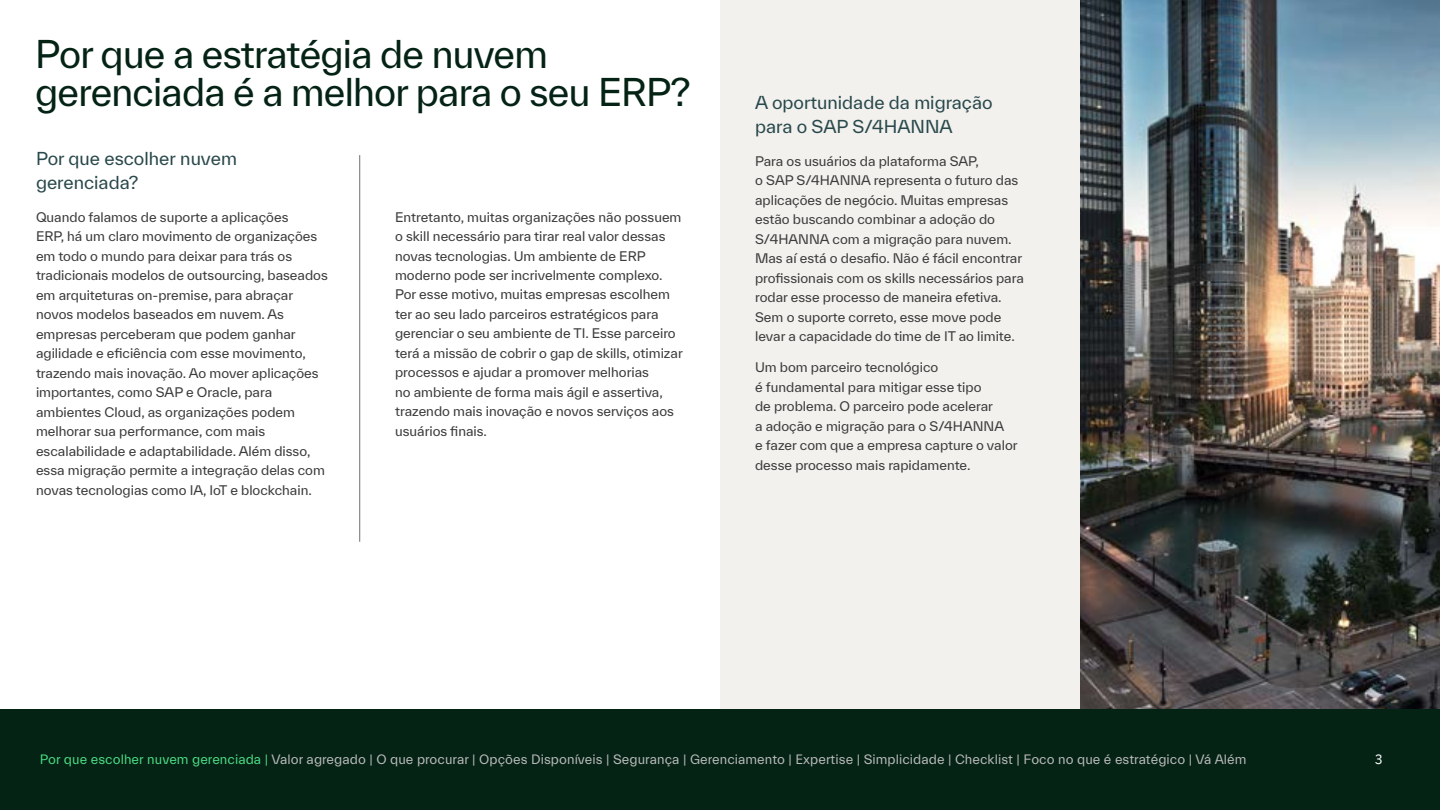
<style>
.page{position:relative;width:1440px;height:810px;background:#fff}
.page>*{position:absolute;margin:0;border:0;box-sizing:border-box;transform-origin:0 0}
.t1{font:36.9px/37.5px "TWK Everett";letter-spacing:-.02em;color:#042315}
.t2{font:17.25px/23.2px "TWK Everett";color:#2a494c}
.t3{font:13.8px "Everett";letter-spacing:.005em;color:#bbb}
.t4{font:13.65px "IBM Plex Sans";color:#fff}
.t5{font:12.9px/19.5px "TWK Everett";color:#3d3c3c}
.s1{color:#4cdd84}
</style>
<div class="page">
<img style="left:1080px;top:0;width:360px;height:710px">
<div style="left:720px;top:0;width:360px;height:710px;background:#f2f1ee"></div>
<div style="left:0;top:710px;width:1440px;height:100px;background:#042315"></div>
<hr style="left:359px;top:155px;width:1px;height:387px;background:#6f6f6f">
<h1 class="t1" style="left:35px;top:35px;width:657px">Por que a estratégia de nuvem gerenciada é a melhor para o seu ERP?</h1>
<h2 class="t2" style="left:36px;top:147px;width:202px">Por que escolher nuvem gerenciada?</h2>
<p class="t5" style="left:36px;top:207px;width:293px">Quando falamos de suporte a aplicações<br>ERP, há um claro movimento de organizações em todo o mundo para deixar para trás os tradicionais modelos de outsourcing, baseados em arquiteturas on-premise, para abraçar novos modelos baseados em nuvem. As empresas perceberam que podem ganhar agilidade e eficiência com esse movimento, trazendo mais inovação. Ao mover aplicações importantes, como SAP e Oracle, para ambientes Cloud, as organizações podem melhorar sua performance, com mais escalabilidade e adaptabilidade. Além disso, essa migração permite a integração delas com novas tecnologias como IA, IoT e blockchain.</p>
<p class="t5" style="left:395px;top:207px;width:289px">Entretanto, muitas organizações não possuem o skill necessário para tirar real valor dessas novas tecnologias. Um ambiente de ERP moderno pode ser incrivelmente complexo.<br>Por esse motivo, muitas empresas escolhem ter ao seu lado parceiros estratégicos para gerenciar o seu ambiente de TI. Esse parceiro terá a missão de cobrir o gap de skills, otimizar processos e ajudar a promover melhorias<br>no ambiente de forma mais ágil e assertiva, trazendo mais inovação e novos serviços aos usuários finais.</p>
<h2 class="t2" style="left:755px;top:91px;width:239px">A oportunidade da migração para o SAP S/4HANNA</h2>
<p class="t5" style="left:755px;top:151px;width:270px">Para os usuários da plataforma SAP,<br>o SAP S/4HANNA representa o futuro das aplicações de negócio. Muitas empresas estão buscando combinar a adoção do S/4HANNA com a migração para nuvem.<br>Mas aí está o desafio. Não é fácil encontrar profissionais com os skills necessários para rodar esse processo de maneira efetiva.<br>Sem o suporte correto, esse move pode levar a capacidade do time de IT ao limite.</p>
<p class="t5" style="left:755px;top:358px;width:264px">Um bom parceiro tecnológico<br>é fundamental para mitigar esse tipo<br>de problema. O parceiro pode acelerar<br>a adoção e migração para o S/4HANNA<br>e fazer com que a empresa capture o valor desse processo mais rapidamente.</p>
<p class="t3" style="left:40px;top:752px;width:1208px"><span class="s1">Por que escolher nuvem gerenciada |</span> Valor agregado | O que procurar | Opções Disponíveis | Segurança | Gerenciamento | Expertise | Simplicidade | Checklist | Foco no que é estratégico | Vá Além</p>
<p class="t4" style="left:1375px;top:749px;width:10px">3</p>
</div>
